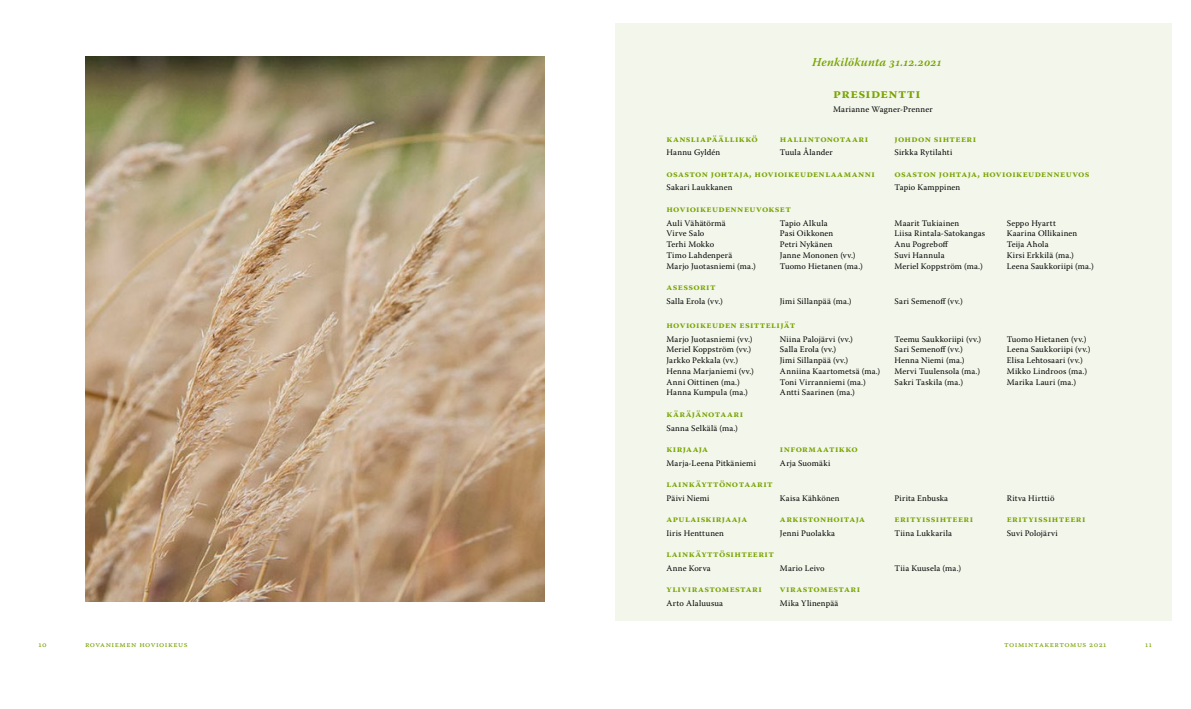
<style>
.page{position:relative;width:1191px;height:709px;background:#fff}
.page>*{position:absolute;margin:0;border:0;box-sizing:border-box;transform-origin:0 0}
.t1{font:700 14px "Warnock Pro";letter-spacing:.035em;color:#79a403}
.t2{font:italic 600 12px "Warnock Pro";letter-spacing:.015em;color:#79a403}
.t3{font:700 9.5px "Warnock Pro";letter-spacing:.04em;color:#79a403}
.t4{font:8.5px "Warnock Pro";letter-spacing:.025em;color:#000}
.t5{font:8px "Warnock Pro Capt";letter-spacing:.06em;color:#79a403}
.t6{font:8px "Warnock Pro";color:#79a403}
</style>
<div class="page">
<div style="left:615px;top:23px;width:556px;height:597px;background:#f3f7eb"></div>
<img style="left:85px;top:57px;width:459px;height:544px">
<h2 class="t2" style="left:812px;top:55px;width:131px">Henkilökunta 31.12.2021</h2>
<h1 class="t1" style="left:833px;top:85px;width:89px">Presidentti</h1>
<p class="t4" style="left:833px;top:104px;width:101px">Marianne Wagner-Prenner</p>
<p class="t3" style="left:666px;top:133px;width:93px">Kansliapäällikkö</p>
<p class="t3" style="left:780px;top:133px;width:106px">Hallintonotaari J</p>
<p class="t3" style="left:898px;top:133px;width:80px">ohdon sihteeri</p>
<p class="t4" style="left:666px;top:147px;width:55px">Hannu Gyldén</p>
<p class="t4" style="left:780px;top:147px;width:54px">Tuula Ålander</p>
<p class="t4" style="left:894px;top:147px;width:59px">Sirkka Rytilahti</p>
<p class="t3" style="left:666px;top:168px;width:210px">Osaston johtaja, hovioikeudenlaamanni</p>
<p class="t3" style="left:894px;top:168px;width:7px">OSASTON</p>
<p class="t3" style="left:939px;top:168px;width:24px">JOHTAJA</p>
<p class="t3" style="left:977px;top:168px;width:19px">, HOVIOI</p>
<p class="t3" style="left:1016px;top:168px;width:14px">KEUDENNEUVOS</p>
<p class="t4" style="left:666px;top:182px;width:67px">Sakari Laukkanen</p>
<p class="t4" style="left:894px;top:182px;width:67px">Tapio Kamppinen</p>
<p class="t3" style="left:666px;top:203px;width:126px">Hovioikeudenneuvokset</p>
<p class="t4" style="left:666px;top:218px;width:61px">Auli Vähätörmä</p>
<p class="t4" style="left:780px;top:218px;width:49px">Tapio Alkula</p>
<p class="t4" style="left:894px;top:218px;width:66px">Maarit Tukiainen</p>
<p class="t4" style="left:1006px;top:218px;width:51px">Seppo Hyartt</p>
<p class="t4" style="left:666px;top:228px;width:39px">Virve Salo</p>
<p class="t4" style="left:780px;top:228px;width:55px">Pasi Oikkonen</p>
<p class="t4" style="left:894px;top:228px;width:92px">Liisa Rintala-Satokangas</p>
<p class="t4" style="left:1006px;top:228px;width:72px">Kaarina Ollikainen</p>
<p class="t4" style="left:666px;top:239px;width:49px">Terhi Mokko</p>
<p class="t4" style="left:780px;top:239px;width:54px">Petri Nykänen</p>
<p class="t4" style="left:894px;top:239px;width:55px">Anu Pogreboff</p>
<p class="t4" style="left:1006px;top:239px;width:43px">Teija Ahola</p>
<p class="t4" style="left:666px;top:250px;width:67px">Timo Lahdenperä</p>
<p class="t4" style="left:780px;top:250px;width:77px">Janne Mononen (vv.)</p>
<p class="t4" style="left:894px;top:250px;width:51px">Suvi Hannula</p>
<p class="t4" style="left:1006px;top:250px;width:69px">Kirsi Erkkilä (ma.)</p>
<p class="t4" style="left:666px;top:261px;width:91px">Marjo Juotasniemi (ma.)</p>
<p class="t4" style="left:780px;top:261px;width:84px">Tuomo Hietanen (ma.)</p>
<p class="t4" style="left:894px;top:261px;width:90px">Meriel Koppström (ma.)</p>
<p class="t4" style="left:1006px;top:261px;width:88px">Leena Saukkoriipi (ma.)</p>
<p class="t3" style="left:666px;top:281px;width:51px">Asessorit</p>
<p class="t4" style="left:666px;top:296px;width:58px">Salla Erola (vv.)</p>
<p class="t4" style="left:780px;top:296px;width:73px">Jimi Sillanpää (ma.)</p>
<p class="t4" style="left:894px;top:296px;width:70px">Sari Semenoff (vv.)</p>
<p class="t3" style="left:666px;top:319px;width:130px">hovioikeuden esittelijät</p>
<p class="t4" style="left:666px;top:334px;width:88px">Marjo Juotasniemi (vv.)</p>
<p class="t4" style="left:780px;top:334px;width:75px">Niina Palojärvi (vv.)</p>
<p class="t4" style="left:894px;top:334px;width:88px">Teemu Saukkoriipi (vv.)</p>
<p class="t4" style="left:1006px;top:334px;width:81px">Tuomo Hietanen (vv.)</p>
<p class="t4" style="left:666px;top:344px;width:86px">Meriel Koppström (vv.)</p>
<p class="t4" style="left:780px;top:344px;width:58px">Salla Erola (vv.)</p>
<p class="t4" style="left:894px;top:344px;width:70px">Sari Semenoff (vv.)</p>
<p class="t4" style="left:1006px;top:344px;width:85px">Leena Saukkoriipi (vv.)</p>
<p class="t4" style="left:666px;top:355px;width:73px">Jarkko Pekkala (vv.)</p>
<p class="t4" style="left:780px;top:355px;width:70px">Jimi Sillanpää (vv.)</p>
<p class="t4" style="left:894px;top:355px;width:72px">Henna Niemi (ma.)</p>
<p class="t4" style="left:1006px;top:355px;width:78px">Elisa Lehtosaari (vv.)</p>
<p class="t4" style="left:666px;top:366px;width:89px">Henna Marjaniemi (vv.)</p>
<p class="t4" style="left:780px;top:366px;width:102px">Anniina Kaartometsä (ma.)</p>
<p class="t4" style="left:894px;top:366px;width:87px">Mervi Tuulensola (ma.)</p>
<p class="t4" style="left:1006px;top:366px;width:82px">Mikko Lindroos (ma.)</p>
<p class="t4" style="left:666px;top:377px;width:75px">Anni Oittinen (ma.)</p>
<p class="t4" style="left:780px;top:377px;width:87px">Toni Virranniemi (ma.)</p>
<p class="t4" style="left:894px;top:377px;width:70px">Sakri Taskila (ma.)</p>
<p class="t4" style="left:1006px;top:377px;width:71px">Marika Lauri (ma.)</p>
<p class="t4" style="left:666px;top:387px;width:83px">Hanna Kumpula (ma.)</p>
<p class="t4" style="left:780px;top:387px;width:77px">Antti Saarinen (ma.)</p>
<p class="t3" style="left:666px;top:408px;width:78px">Käräjänotaari</p>
<p class="t4" style="left:666px;top:422px;width:73px">Sanna Selkälä (ma.)</p>
<p class="t3" style="left:666px;top:443px;width:81px">Kirjaaja I</p>
<p class="t3" style="left:784px;top:443px;width:75px">nformaatikko</p>
<p class="t4" style="left:666px;top:458px;width:91px">Marja-Leena Pitkäniemi</p>
<p class="t4" style="left:780px;top:458px;width:52px">Arja Suomäki</p>
<p class="t3" style="left:666px;top:478px;width:108px">Lainkäyttönotaarit</p>
<p class="t4" style="left:666px;top:493px;width:45px">Päivi Niemi</p>
<p class="t4" style="left:780px;top:493px;width:61px">Kaisa Kähkönen</p>
<p class="t4" style="left:894px;top:493px;width:55px">Pirita Enbuska</p>
<p class="t4" style="left:1006px;top:493px;width:49px">Ritva Hirttiö</p>
<p class="t3" style="left:666px;top:513px;width:103px">Apulaiskirjaaja A</p>
<p class="t3" style="left:786px;top:513px;width:94px">rkistonhoitaja ER</p>
<p class="t3" style="left:906px;top:513px;width:84px">ityissihteeri ER</p>
<p class="t3" style="left:1018px;top:513px;width:68px">ityissihteeri</p>
<p class="t4" style="left:666px;top:528px;width:59px">Iiris Henttunen</p>
<p class="t4" style="left:780px;top:528px;width:57px">Jenni Puolakka</p>
<p class="t4" style="left:894px;top:528px;width:59px">Tiina Lukkarila</p>
<p class="t4" style="left:1006px;top:528px;width:52px">Suvi Polojärvi</p>
<p class="t3" style="left:666px;top:548px;width:109px">Lainkäyttösihteerit</p>
<p class="t4" style="left:666px;top:563px;width:46px">Anne Korva</p>
<p class="t4" style="left:780px;top:563px;width:46px">Mario Leivo</p>
<p class="t4" style="left:894px;top:563px;width:68px">Tiia Kuusela (ma.)</p>
<p class="t3" style="left:666px;top:583px;width:109px">Ylivirastomestari V</p>
<p class="t3" style="left:786px;top:583px;width:76px">irastomestari</p>
<p class="t4" style="left:666px;top:598px;width:58px">Arto Alaluusua</p>
<p class="t4" style="left:780px;top:598px;width:60px">Mika Ylinenpää</p>
<p class="t5" style="left:38px;top:639px;width:10px">10</p>
<p class="t5" style="left:85px;top:639px;width:104px">Rovaniemen Hovioikeus</p>
<p class="t5" style="left:1004px;top:639px;width:104px">toimintakertomus 2021</p>
<p class="t6" style="left:1145px;top:639px;width:8px">11</p>
</div>
